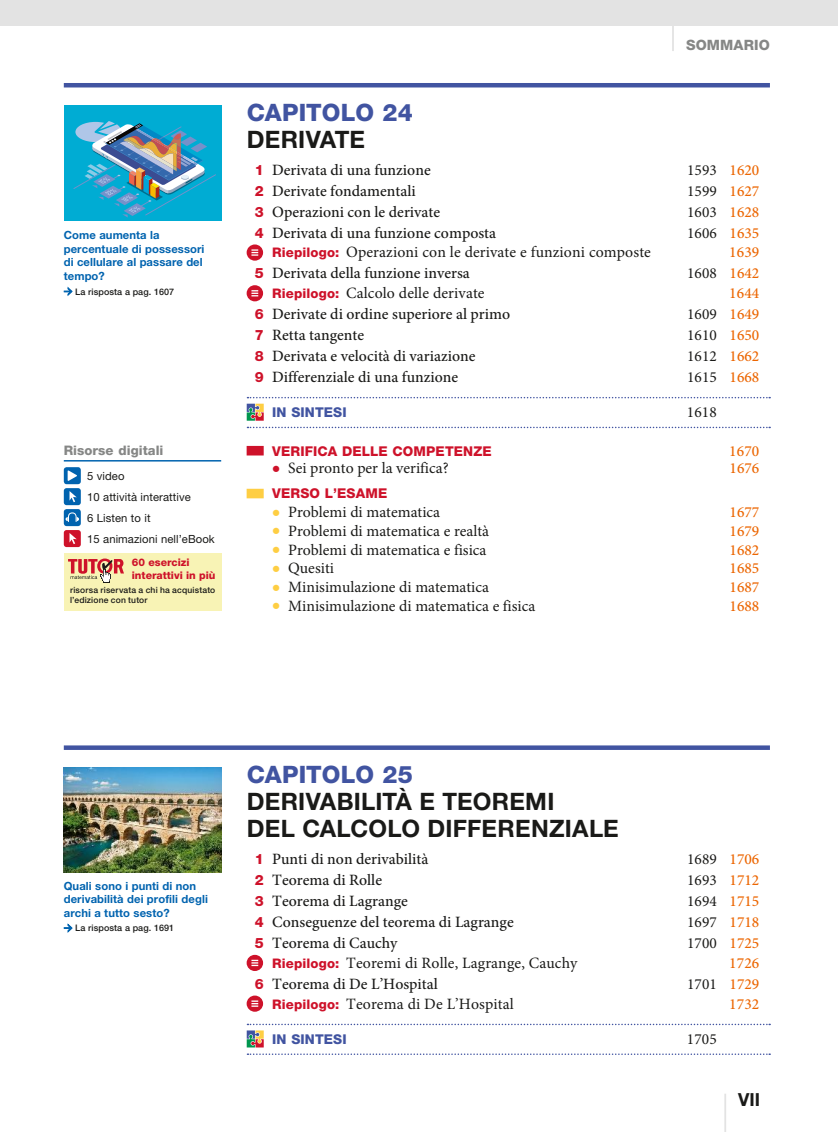
<style>
.page{position:relative;width:838px;height:1132px;background:#fff}
.page>*{position:absolute;margin:0;border:0;box-sizing:border-box;transform-origin:0 0}
.t1{font:700 24px/27px "Helvetica Neue LT Std";letter-spacing:.01em;color:#1a1a18}
.t2{font:800 24px "Helvetica Neue LT Std";letter-spacing:.005em;color:#4154a1}
.t3{font:700 18px "Helvetica Neue LT Std";color:#1a1a18}
.t4{font:500 15.75px "Minion Pro";color:#1a1a18}
.t5{font:15.75px "Minion Pro";color:#1a1a18}
.t6{font:15.3px "Minion Pro";color:#1a1a18}
.t7{font:500 15.3px "Minion Pro";color:#ec6602}
.t8{font:800 14.25px "Helvetica Neue LT Std";letter-spacing:.01em;color:#868786}
.t9{font:800 13.5px "Helvetica Neue LT Std";letter-spacing:.01em;color:#ce122a}
.t10{font:800 13.5px "Helvetica Neue LT Std";letter-spacing:.01em;color:#4154a1}
.t11{font:800 13.2px "Helvetica Neue LT Std";color:#868786}
.t12{font:700 11.25px/13.5px "Helvetica Neue LT Std";letter-spacing:.01em;color:#0063af}
.t13{font:11.25px/21px "Helvetica Neue LT Std";letter-spacing:.01em;color:#1a1a18}
.t14{font:800 10.5px/12.8px "Helvetica Neue LT Std";color:#ce122a}
.t15{font:500 9px "Helvetica Neue LT Std";letter-spacing:.01em;color:#1a1a18}
.t16{font:500 8.55px/9.8px "Helvetica Neue LT Std";letter-spacing:.02em;color:#1a1a18}
.s1{font-family:"Hypatia Sans Pro";font-weight:700;font-size:13.5px;color:#0063af}
.s2{font-family:"Helvetica Neue LT Std";font-weight:800;font-size:14.25px;color:#ce122a}
.s3{font-weight:500;color:#ec6602}
.s4{font-family:"Helvetica Neue LT Std";font-weight:800;font-size:13.2px;color:#ce122a}
.s5{font-family:"Minion Pro";font-weight:400;font-size:14.85px}
.s6{font-size:23.55px;color:#ce122a}
.s7{font-family:"Minion Pro";font-weight:400;font-size:14.85px;color:#fece43}
.s8{font-size:23.55px;color:#fece43}
</style>
<div class="page">
<img style="left:64px;top:767px;width:157px;height:104px">
<hr style="left:672px;top:0;width:2px;height:51px;background:#e3e3e3">
<div style="left:0;top:0;width:838px;height:26px;background:#e3e3e3"></div>
<hr style="left:724px;top:1093px;width:2px;height:38px;background:#e3e3e3">
<hr style="left:64px;top:83px;width:706px;height:4px;background:#4154a1">
<svg style="left:247px;top:426px;width:523px;height:2px"></svg>
<svg style="left:64px;top:745px;width:706px;height:4px;background:#5566ab"></svg>
<svg style="left:247px;top:1023px;width:523px;height:1px"></svg>
<svg style="left:247px;top:1053px;width:523px;height:1px"></svg>
<svg style="left:247px;top:397px;width:523px;height:23px"></svg>
<div style="left:247px;top:446px;width:17px;height:9px;border:5px solid #ce122a"></div>
<div style="left:247px;top:488px;width:17px;height:10px;border:5px solid #fece43"></div>
<svg style="left:247px;top:1030px;width:17px;height:17px"></svg>
<svg style="left:63px;top:286px;width:10px;height:10px"></svg>
<div style="left:64px;top:105px;width:157px;height:116px;background:#00acd3"></div>
<svg style="left:73px;top:121px;width:143px;height:96px"></svg>
<svg style="left:247px;top:244px;width:16px;height:16px"></svg>
<svg style="left:247px;top:285px;width:16px;height:16px"></svg>
<div style="left:64px;top:553px;width:157px;height:57px;background:#f8f3b5"></div>
<svg style="left:68px;top:558px;width:56px;height:24px"></svg>
<hr style="left:64px;top:460px;width:157px;height:1px;background:#0063af">
<div style="left:64px;top:467px;width:17px;height:17px;background:#0063af;border-radius:3px"></div>
<svg style="left:68px;top:470px;width:9px;height:11px"></svg>
<div style="left:64px;top:488px;width:17px;height:17px;background:#0063af;border-radius:3px"></div>
<svg style="left:69px;top:491px;width:8px;height:11px"></svg>
<div style="left:64px;top:509px;width:17px;height:17px;background:#0063af;border-radius:3px"></div>
<svg style="left:66px;top:512px;width:13px;height:10px"></svg>
<div style="left:64px;top:530px;width:17px;height:17px;background:#ce122a;border-radius:3px"></div>
<svg style="left:69px;top:533px;width:8px;height:11px"></svg>
<svg style="left:63px;top:923px;width:10px;height:10px"></svg>
<svg style="left:247px;top:954px;width:16px;height:16px"></svg>
<svg style="left:247px;top:995px;width:16px;height:16px"></svg>
<p class="t12" style="left:64px;top:229px;width:142px">Come aumenta la percentuale di possessori di cellulare al passare del tempo?</p>
<p class="t15" style="left:64px;top:288px;width:112px"><span class="s1">→</span> La risposta a pag. 1607</p>
<p class="t11" style="left:64px;top:446px;width:101px">Risorse digitali</p>
<p class="t13" style="left:87px;top:465px;width:129px">5 video<br>10 attività interattive<br>6 Listen to it<br>15 animazioni nell’eBook</p>
<p class="t14" style="left:132px;top:557px;width:85px">60 esercizi interattivi in più</p>
<p class="t16" style="left:70px;top:585px;width:147px">risorsa riservata a chi ha acquistato l’edizione con tutor</p>
<p class="t8" style="left:686px;top:40px;width:85px">SOMMARIO</p>
<h1 class="t2" style="left:247px;top:103px;width:168px">CAPITOLO 24</h1>
<h1 class="t1" style="left:247px;top:128px;width:120px">DERIVATE</h1>
<p class="t4" style="left:255px;top:164px;width:177px"><span class="s2">1</span> Derivata di una funzione</p>
<p class="t6" style="left:687px;top:164px;width:74px">1593 <span class="s3">1620</span></p>
<p class="t4" style="left:255px;top:184px;width:162px"><span class="s2">2</span> Derivate fondamentali</p>
<p class="t6" style="left:687px;top:185px;width:74px">1599 <span class="s3">1627</span></p>
<p class="t4" style="left:255px;top:205px;width:187px"><span class="s2">3</span> Operazioni con le derivate</p>
<p class="t6" style="left:687px;top:206px;width:74px">1603 <span class="s3">1628</span></p>
<p class="t4" style="left:255px;top:226px;width:243px"><span class="s2">4</span> Derivata di una funzione composta</p>
<p class="t6" style="left:687px;top:227px;width:74px">1606 <span class="s3">1635</span></p>
<p class="t5" style="left:272px;top:246px;width:380px"><span class="s4">Riepilogo:</span> Operazioni con le derivate e funzioni composte</p>
<p class="t7" style="left:729px;top:246px;width:32px">1639</p>
<p class="t4" style="left:255px;top:267px;width:217px"><span class="s2">5</span> Derivata della funzione inversa</p>
<p class="t6" style="left:687px;top:267px;width:74px">1608 <span class="s3">1642</span></p>
<p class="t5" style="left:272px;top:287px;width:214px"><span class="s4">Riepilogo:</span> Calcolo delle derivate</p>
<p class="t7" style="left:729px;top:287px;width:32px">1644</p>
<p class="t4" style="left:255px;top:308px;width:257px"><span class="s2">6</span> Derivate di ordine superiore al primo</p>
<p class="t6" style="left:687px;top:308px;width:74px">1609 <span class="s3">1649</span></p>
<p class="t4" style="left:255px;top:328px;width:111px"><span class="s2">7</span> Retta tangente</p>
<p class="t6" style="left:687px;top:329px;width:74px">1610 <span class="s3">1650</span></p>
<p class="t4" style="left:255px;top:349px;width:222px"><span class="s2">8</span> Derivata e velocità di variazione</p>
<p class="t6" style="left:687px;top:350px;width:74px">1612 <span class="s3">1662</span></p>
<p class="t4" style="left:255px;top:370px;width:205px"><span class="s2">9</span> Differenziale di una funzione</p>
<p class="t6" style="left:687px;top:371px;width:74px">1615 <span class="s3">1668</span></p>
<p class="t10" style="left:272px;top:407px;width:76px">IN SINTESI</p>
<p class="t6" style="left:687px;top:406px;width:31px">1618</p>
<p class="t9" style="left:247px;top:446px;width:246px"><span class="s5">■</span> VERIFICA DELLE COMPETENZE</p>
<p class="t7" style="left:729px;top:444px;width:32px">1670</p>
<p class="t5" style="left:271px;top:462px;width:179px"><span class="s6">•</span> Sei pronto per la verifica?</p>
<p class="t7" style="left:729px;top:462px;width:31px">1676</p>
<p class="t9" style="left:247px;top:488px;width:142px"><span class="s7">■</span> VERSO L’ESAME</p>
<p class="t5" style="left:271px;top:505px;width:170px"><span class="s8">•</span> Problemi di matematica</p>
<p class="t7" style="left:729px;top:506px;width:31px">1677</p>
<p class="t5" style="left:271px;top:524px;width:219px"><span class="s8">•</span> Problemi di matematica e realtà</p>
<p class="t7" style="left:729px;top:525px;width:31px">1679</p>
<p class="t5" style="left:271px;top:543px;width:216px"><span class="s8">•</span> Problemi di matematica e fisica</p>
<p class="t7" style="left:729px;top:543px;width:31px">1682</p>
<p class="t5" style="left:271px;top:562px;width:64px"><span class="s8">•</span> Quesiti</p>
<p class="t7" style="left:729px;top:562px;width:31px">1685</p>
<p class="t5" style="left:271px;top:580px;width:219px"><span class="s8">•</span> Minisimulazione di matematica</p>
<p class="t7" style="left:729px;top:581px;width:31px">1687</p>
<p class="t5" style="left:271px;top:599px;width:265px"><span class="s8">•</span> Minisimulazione di matematica e fisica</p>
<p class="t7" style="left:729px;top:600px;width:31px">1688</p>
<p class="t12" style="left:64px;top:879px;width:146px">Quali sono i punti di non derivabilità dei profili degli archi a tutto sesto?</p>
<p class="t15" style="left:64px;top:924px;width:112px"><span class="s1">→</span> La risposta a pag. 1691</p>
<h1 class="t2" style="left:247px;top:765px;width:168px">CAPITOLO 25</h1>
<h1 class="t1" style="left:247px;top:790px;width:374px">DERIVABILITÀ E TEOREMI<br>DEL CALCOLO DIFFERENZIALE</h1>
<p class="t4" style="left:255px;top:852px;width:175px"><span class="s2">1</span> Punti di non derivabilità</p>
<p class="t6" style="left:687px;top:853px;width:74px">1689 <span class="s3">1706</span></p>
<p class="t4" style="left:255px;top:873px;width:129px"><span class="s2">2</span> Teorema di Rolle</p>
<p class="t6" style="left:687px;top:874px;width:74px">1693 <span class="s3">1712</span></p>
<p class="t4" style="left:255px;top:894px;width:155px"><span class="s2">3</span> Teorema di Lagrange</p>
<p class="t6" style="left:687px;top:895px;width:74px">1694 <span class="s3">1715</span></p>
<p class="t4" style="left:255px;top:915px;width:260px"><span class="s2">4</span> Conseguenze del teorema di Lagrange</p>
<p class="t6" style="left:687px;top:915px;width:74px">1697 <span class="s3">1718</span></p>
<p class="t4" style="left:255px;top:936px;width:144px"><span class="s2">5</span> Teorema di Cauchy</p>
<p class="t6" style="left:687px;top:936px;width:74px">1700 <span class="s3">1725</span></p>
<p class="t5" style="left:272px;top:956px;width:307px"><span class="s4">Riepilogo:</span> Teoremi di Rolle, Lagrange, Cauchy</p>
<p class="t7" style="left:729px;top:956px;width:32px">1726</p>
<p class="t4" style="left:255px;top:977px;width:184px"><span class="s2">6</span> Teorema di De L’Hospital</p>
<p class="t6" style="left:687px;top:977px;width:74px">1701 <span class="s3">1729</span></p>
<p class="t5" style="left:272px;top:996px;width:243px"><span class="s4">Riepilogo:</span> Teorema di De L’Hospital</p>
<p class="t7" style="left:729px;top:997px;width:32px">1732</p>
<p class="t10" style="left:272px;top:1034px;width:76px">IN SINTESI</p>
<p class="t6" style="left:687px;top:1032px;width:31px">1705</p>
<p class="t3" style="left:738px;top:1093px;width:23px">VII</p>
</div>
